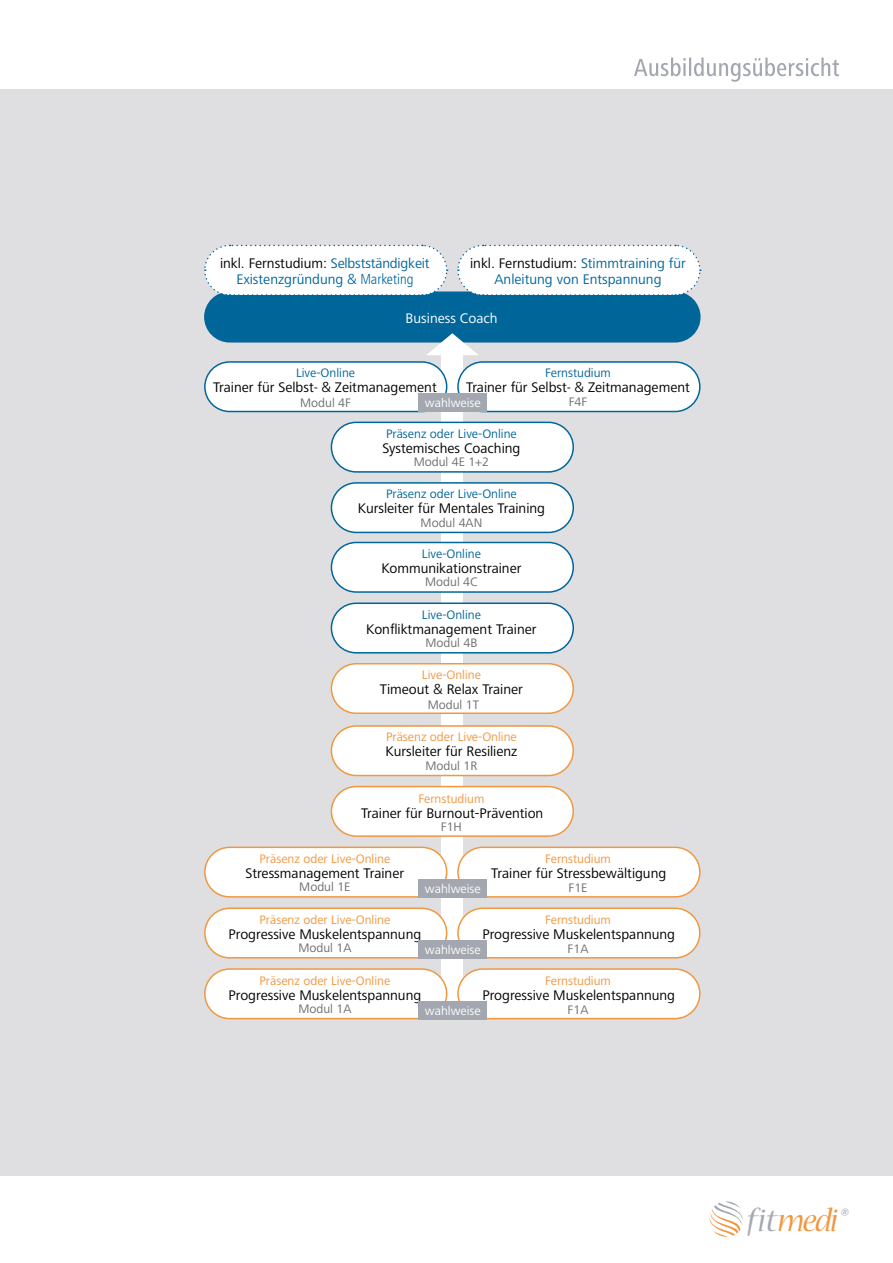
<style>
.page{position:relative;width:893px;height:1263px;background:#fff}
.page>*{position:absolute;margin:0;border:0;box-sizing:border-box;transform-origin:0 0}
.t1{font:italic 35.4px "Nueva Std";letter-spacing:-.05em;color:#a3a7af}
.t2{font:14.4px "Frutiger Next LT";color:#000}
.t3{font:14.4px/16.5px "Frutiger Next LT";color:#00669a;text-align:center}
.t4{font:14.4px "Frutiger Next LT";color:#fff}
.t5{font:12.75px "Frutiger Next LT";color:#f19740}
.t6{font:12.75px "Frutiger Next LT";color:#6e6e6e}
.t7{font:12.75px "Frutiger Next LT";color:#00669a}
.t8{font:12.75px "Frutiger Next LT";color:#fff}
.s1{color:#000}
.s2{font-family:"Frutiger";font-weight:300}
.s3{font-family:"Frutiger";font-weight:300;font-stretch:condensed}
.s4{color:#f19740}
</style>
<div class="page">
<div style="left:0;top:89px;width:893px;height:1086px;background:#dfdfe2"></div>
<svg style="left:634px;top:58px;width:205px;height:24px"></svg>
<svg style="left:709px;top:1201px;width:34px;height:36px"></svg>
<div style="left:442px;top:355px;width:21px;height:664px;background:#fff"></div>
<div style="left:205px;top:847px;width:242px;height:50px;background:#fff;border-radius:25px"></div>
<div style="left:204px;top:846px;width:243px;height:52px;border:2px solid #f19740;border-radius:25px"></div>
<div style="left:458px;top:847px;width:242px;height:50px;background:#fff;border-radius:25px"></div>
<div style="left:457px;top:846px;width:244px;height:52px;border:2px solid #f19740;border-radius:25px"></div>
<div style="left:419px;top:879px;width:68px;height:18px;background:#a3a7af"></div>
<div style="left:204px;top:291px;width:497px;height:51px;background:#00669a;border-radius:26px"></div>
<svg style="left:426px;top:333px;width:53px;height:22px"></svg>
<div style="left:331px;top:422px;width:242px;height:50px;background:#fff;border-radius:25px"></div>
<div style="left:331px;top:422px;width:243px;height:51px;border:2px solid #00669a;border-radius:25px"></div>
<div style="left:331px;top:483px;width:242px;height:49px;background:#fff;border-radius:25px"></div>
<div style="left:331px;top:482px;width:243px;height:51px;border:2px solid #00669a;border-radius:25px"></div>
<div style="left:205px;top:362px;width:242px;height:49px;background:#fff;border-radius:25px"></div>
<div style="left:204px;top:361px;width:243px;height:51px;border:2px solid #00669a;border-radius:25px"></div>
<div style="left:458px;top:362px;width:242px;height:49px;background:#fff;border-radius:25px"></div>
<div style="left:457px;top:361px;width:244px;height:51px;border:2px solid #00669a;border-radius:25px"></div>
<div style="left:419px;top:393px;width:68px;height:18px;background:#a3a7af"></div>
<div style="left:205px;top:969px;width:242px;height:49px;background:#fff;border-radius:25px"></div>
<div style="left:204px;top:968px;width:243px;height:51px;border:2px solid #f19740;border-radius:25px"></div>
<div style="left:458px;top:969px;width:242px;height:49px;background:#fff;border-radius:25px"></div>
<div style="left:457px;top:968px;width:244px;height:51px;border:2px solid #f19740;border-radius:25px"></div>
<div style="left:419px;top:1001px;width:68px;height:18px;background:#a3a7af"></div>
<svg style="left:456px;top:244px;width:245px;height:52px;background:#f3f7f9"></svg>
<svg style="left:204px;top:244px;width:244px;height:52px;background:#f3f7f9"></svg>
<div style="left:331px;top:726px;width:242px;height:49px;background:#fff;border-radius:25px"></div>
<div style="left:331px;top:725px;width:243px;height:51px;border:2px solid #f19740;border-radius:25px"></div>
<div style="left:205px;top:908px;width:242px;height:50px;background:#fff;border-radius:25px"></div>
<div style="left:204px;top:907px;width:243px;height:51px;border:2px solid #f19740;border-radius:25px"></div>
<div style="left:458px;top:908px;width:242px;height:50px;background:#fff;border-radius:25px"></div>
<div style="left:457px;top:907px;width:244px;height:51px;border:2px solid #f19740;border-radius:25px"></div>
<div style="left:419px;top:940px;width:68px;height:18px;background:#a3a7af"></div>
<div style="left:331px;top:786px;width:242px;height:50px;background:#fff;border-radius:25px"></div>
<div style="left:331px;top:786px;width:243px;height:51px;border:2px solid #f19740;border-radius:25px"></div>
<div style="left:331px;top:664px;width:242px;height:49px;background:#fff;border-radius:25px"></div>
<div style="left:331px;top:663px;width:243px;height:51px;border:2px solid #f19740;border-radius:25px"></div>
<div style="left:331px;top:542px;width:242px;height:50px;background:#fff;border-radius:25px"></div>
<div style="left:331px;top:542px;width:243px;height:51px;border:2px solid #00669a;border-radius:25px"></div>
<div style="left:331px;top:603px;width:242px;height:50px;background:#fff;border-radius:25px"></div>
<div style="left:331px;top:602px;width:243px;height:51px;border:2px solid #00669a;border-radius:25px"></div>
<p class="t3" style="left:220px;top:255px;width:211px"><span class="s1">inkl. Fernstudium:</span> Selbstständigkeit<br>Existenzgründung <span class="s2">&amp;</span> <span class="s3">Marketing</span></p>
<p class="t3" style="left:470px;top:255px;width:217px"><span class="s1">inkl. Fernstudium:</span> Stimmtraining für<br>Anleitung von Entspannung</p>
<p class="t4" style="left:406px;top:310px;width:93px">Business Coach</p>
<p class="t7" style="left:296px;top:365px;width:61px">Live-Online</p>
<p class="t2" style="left:213px;top:379px;width:225px">Trainer für Selbst<span class="s3">-</span> <span class="s2">&amp;</span> Zeitmanagement</p>
<p class="t6" style="left:300px;top:395px;width:52px">Modul 4F</p>
<p class="t7" style="left:545px;top:366px;width:67px">Fernstudium</p>
<p class="t2" style="left:466px;top:380px;width:225px">Trainer für Selbst<span class="s3">-</span> <span class="s2">&amp;</span> Zeitmanagement</p>
<p class="t8" style="left:425px;top:396px;width:57px">wahlweise</p>
<p class="t6" style="left:569px;top:395px;width:20px">F4F</p>
<p class="t7" style="left:386px;top:426px;width:132px">Präsenz oder Live-Online</p>
<p class="t2" style="left:382px;top:440px;width:139px">Systemisches Coaching</p>
<p class="t6" style="left:414px;top:455px;width:77px">Modul 4E 1+2</p>
<p class="t7" style="left:386px;top:487px;width:132px">Präsenz oder Live-Online</p>
<p class="t2" style="left:358px;top:501px;width:189px">Kursleiter für Mentales Training</p>
<p class="t6" style="left:421px;top:515px;width:63px">Modul 4AN</p>
<p class="t7" style="left:422px;top:547px;width:61px">Live-Online</p>
<p class="t2" style="left:381px;top:560px;width:142px">Kommunikationstrainer</p>
<p class="t6" style="left:425px;top:575px;width:54px">Modul 4C</p>
<p class="t7" style="left:422px;top:607px;width:61px">Live-Online</p>
<p class="t2" style="left:366px;top:621px;width:172px">Konfliktmanagement Trainer</p>
<p class="t6" style="left:425px;top:636px;width:53px">Modul 4B</p>
<p class="t5" style="left:422px;top:668px;width:61px">Live-Online</p>
<p class="t2" style="left:380px;top:681px;width:145px">Timeout <span class="s2">&amp;</span> Relax Trainer</p>
<p class="t6" style="left:428px;top:698px;width:53px">Modul 1T</p>
<p class="t5" style="left:386px;top:730px;width:132px">Präsenz oder Live-Online</p>
<p class="t2" style="left:385px;top:744px;width:133px">Kursleiter für Resilienz</p>
<p class="t6" style="left:425px;top:759px;width:53px">Modul 1R</p>
<p class="t5" style="left:419px;top:791px;width:67px">Fernstudium</p>
<p class="t2" style="left:361px;top:805px;width:184px">Trainer für Burnout-Prävention</p>
<p class="t6" style="left:441px;top:820px;width:23px">F1H</p>
<p class="t5" style="left:259px;top:851px;width:132px">Präsenz oder Live-Online</p>
<p class="t2" style="left:246px;top:865px;width:160px">Stressmanagement Trainer</p>
<p class="t6" style="left:299px;top:880px;width:53px">Modul 1E</p>
<p class="t5" style="left:545px;top:852px;width:67px">Fernstudium</p>
<p class="t2" style="left:491px;top:866px;width:176px">Trainer für Stressbewältigung</p>
<p class="t8" style="left:425px;top:882px;width:57px">wahlweise</p>
<p class="t6" style="left:569px;top:881px;width:20px">F1E</p>
<p class="t5" style="left:259px;top:912px;width:132px">Präsenz oder Live-Online</p>
<p class="t2" style="left:228px;top:926px;width:194px">Progressive Muskelentspannung</p>
<p class="t6" style="left:298px;top:941px;width:55px">Modul 1A</p>
<p class="t5" style="left:545px;top:913px;width:67px">Fernstudium</p>
<p class="t2" style="left:482px;top:926px;width:194px">Progressive Muskelentspannung</p>
<p class="t8" style="left:425px;top:943px;width:57px">wahlweise</p>
<p class="t6" style="left:568px;top:941px;width:22px">F1A</p>
<p class="t5" style="left:259px;top:973px;width:132px">Präsenz oder Live-Online</p>
<p class="t2" style="left:228px;top:987px;width:194px">Progressive Muskelentspannung</p>
<p class="t6" style="left:298px;top:1002px;width:55px">Modul 1A</p>
<p class="t5" style="left:545px;top:974px;width:67px">Fernstudium</p>
<p class="t2" style="left:482px;top:987px;width:194px">Progressive Muskelentspannung</p>
<p class="t8" style="left:425px;top:1004px;width:57px">wahlweise</p>
<p class="t6" style="left:568px;top:1002px;width:22px">F1A</p>
<h1 class="t1" style="left:747px;top:1204px;width:102px">f it<span class="s4">medi</span> ®</h1>
</div>
